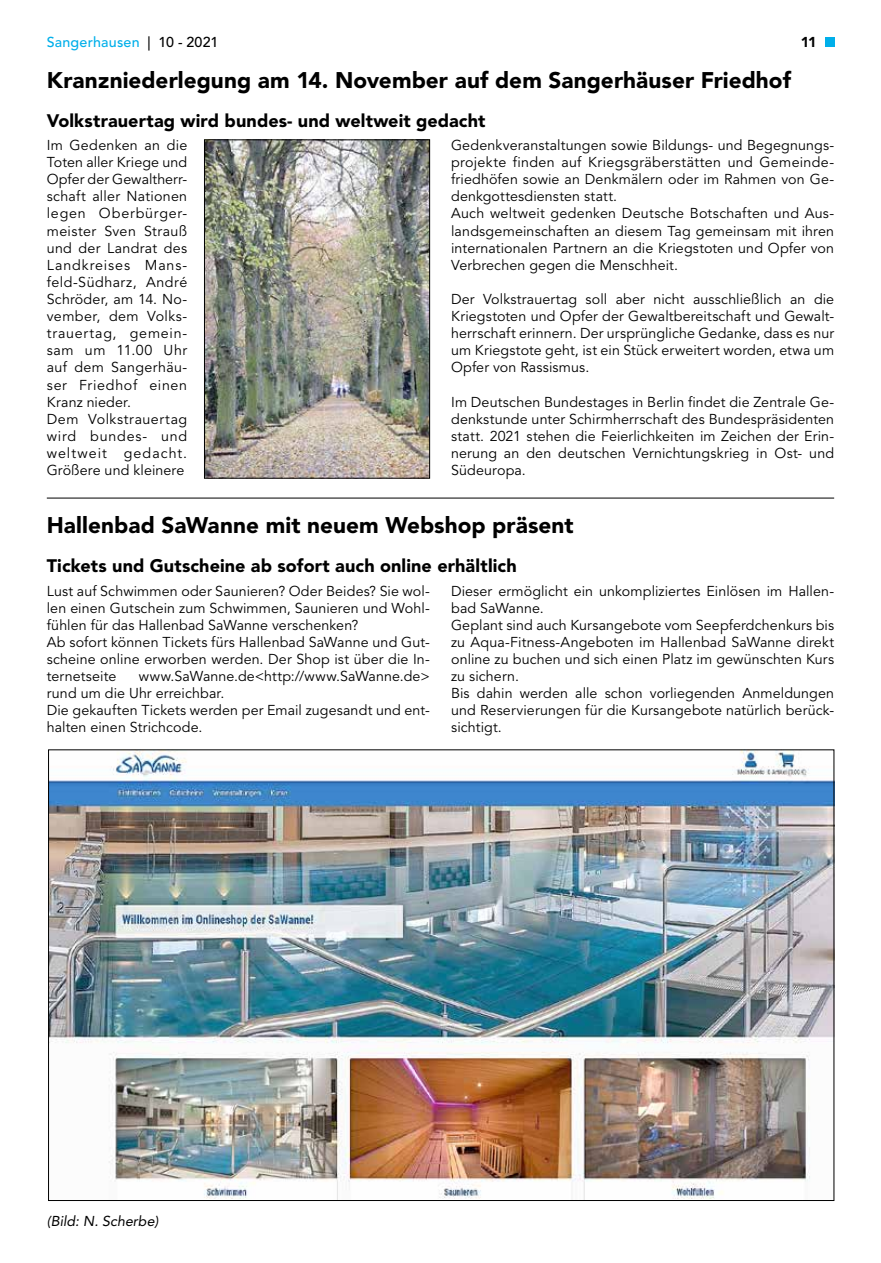
<style>
.page{position:relative;width:881px;height:1263px;background:#fff}
.page>*{position:absolute;margin:0;border:0;box-sizing:border-box;transform-origin:0 0}
.t1{font:900 22.5px "Avenir LT";color:#000}
.t2{font:900 18px "Avenir LT";letter-spacing:.005em;color:#000}
.t3{font:14.25px/17.1px "Avenir LT";letter-spacing:.01em;color:#000}
.t4{font:14.25px/17.1px "Avenir LT";letter-spacing:.03em;color:#000}
.t5{font:500 14.25px "Avenir LT";letter-spacing:.01em;color:#00afea}
.t6{font:italic 14.25px "Avenir LT";color:#000}
.t7{font:900 14.25px "Avenir LT";color:#000}
.s1{color:#000}
</style>
<div class="page">
<div style="left:824px;top:37px;width:9px;height:9px;background:#00afea"></div>
<img style="left:206px;top:142px;width:221px;height:334px">
<div style="left:204px;top:140px;width:225px;height:338px;border:1px solid #000"></div>
<hr style="left:47px;top:498px;width:786px;height:1px;background:#000">
<img style="left:50px;top:752px;width:781px;height:447px">
<p class="t5" style="left:47px;top:34px;width:173px">Sangerhausen <span class="s1">| 10 - 2021</span></p>
<p class="t7" style="left:800px;top:34px;width:17px">11</p>
<h1 class="t1" style="left:47px;top:67px;width:745px">Kranzniederlegung am 14. November auf dem Sangerhäuser Friedhof</h1>
<p class="t2" style="left:47px;top:109px;width:440px">Volkstrauertag wird bundes- und weltweit gedacht</p>
<p class="t4" style="left:47px;top:137px;width:142px">Im Gedenken an die<br>Toten aller Kriege und<br>Opfer der Gewaltherr&shy;schaft aller Nationen legen Oberbürger&shy;meister Sven Strauß und der Landrat des<br>Landkreises Mans&shy;feld-Südharz, André<br>Schröder, am 14. No&shy;vember, dem Volks&shy;trauertag, gemein&shy;sam um 11.00 Uhr auf dem Sangerhäu&shy;ser Friedhof einen<br>Kranz nieder.<br>Dem Volkstrauertag wird bundes- und weltweit gedacht.<br>Größere und kleinere</p>
<p class="t3" style="left:451px;top:137px;width:384px">Gedenkveranstaltungen sowie Bildungs- und Begegnungs&shy;projekte finden auf Kriegsgräberstätten und Gemeinde&shy;friedhöfen sowie an Denkmälern oder im Rahmen von Ge&shy;denkgottesdiensten statt.<br>Auch weltweit gedenken Deutsche Botschaften und Aus&shy;landsgemeinschaften an diesem Tag gemeinsam mit ihren internationalen Partnern an die Kriegstoten und Opfer von Verbrechen gegen die Menschheit.</p>
<p class="t3" style="left:451px;top:291px;width:384px;text-align:justify">Der Volkstrauertag soll aber nicht ausschließlich an die Kriegstoten und Opfer der Gewaltbereitschaft und Gewalt&shy;herrschaft erinnern. Der ursprüngliche Gedanke, dass es nur um Kriegstote geht, ist ein Stück erweitert worden, etwa um Opfer von Rassismus.</p>
<p class="t3" style="left:451px;top:394px;width:384px;text-align:justify">Im Deutschen Bundestages in Berlin findet die Zentrale Ge&shy;denkstunde unter Schirmherrschaft des Bundespräsidenten statt. 2021 stehen die Feierlichkeiten im Zeichen der Erin&shy;nerung an den deutschen Vernichtungskrieg in Ost- und Südeuropa.</p>
<h1 class="t1" style="left:47px;top:512px;width:528px">Hallenbad SaWanne mit neuem Webshop präsent</h1>
<p class="t2" style="left:47px;top:555px;width:471px">Tickets und Gutscheine ab sofort auch online erhältlich</p>
<p class="t3" style="left:47px;top:582px;width:384px">Lust auf Schwimmen oder Saunieren? Oder Beides? Sie wol&shy;len einen Gutschein zum Schwimmen, Saunieren und Wohl&shy;fühlen für das Hallenbad SaWanne verschenken?<br>Ab sofort können Tickets fürs Hallenbad SaWanne und Gut&shy;scheine online erworben werden. Der Shop ist über die In&shy;ternetseite</p>
<p class="t3" style="left:451px;top:582px;width:384px">Dieser ermöglicht ein unkompliziertes Einlösen im Hallen&shy;bad SaWanne.<br>Geplant sind auch Kursangebote vom Seepferdchenkurs bis zu Aqua-Fitness-Angeboten im Hallenbad SaWanne direkt online zu buchen und sich einen Platz im gewünschten Kurs zu sichern.<br>Bis dahin werden alle schon vorliegenden Anmeldungen und Reservierungen für die Kursangebote natürlich berück&shy;sichtigt.</p>
<p class="t3" style="left:47px;top:668px;width:384px;text-indent:92px">www.SaWanne.de&lt;http://www.SaWanne.de&gt; rund um die Uhr erreichbar.<br>Die gekauften Tickets werden per Email zugesandt und ent&shy;halten einen Strichcode.</p>
<p class="t6" style="left:47px;top:1213px;width:113px">(Bild: N. Scherbe)</p>
</div>
